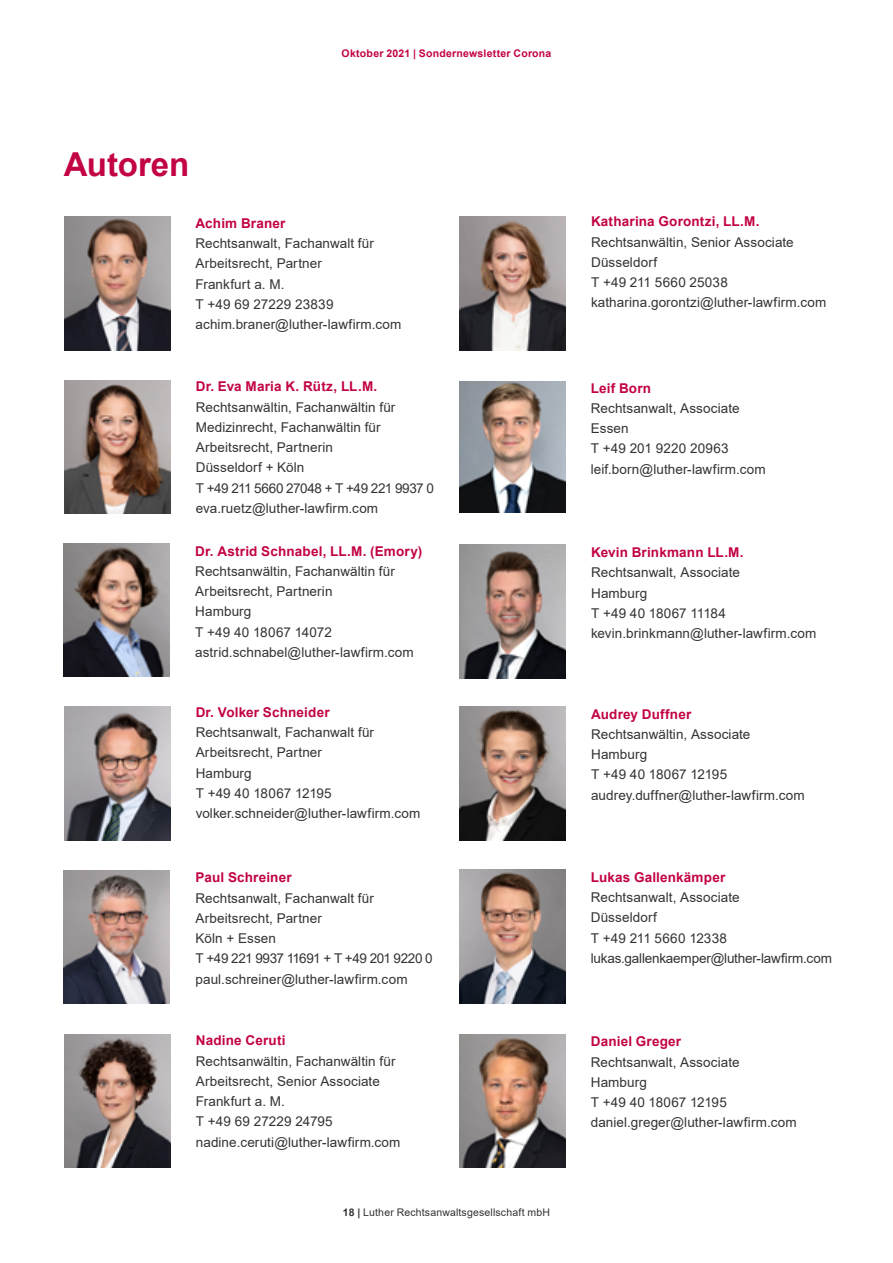
<style>
.page{position:relative;width:893px;height:1263px;background:#fff}
.page>*{position:absolute;margin:0;border:0;box-sizing:border-box;transform-origin:0 0}
.t1{font:700 33px "Arial";letter-spacing:-.005em;color:#c20344}
.Copy__Flatter{font:13.5px/20.2px "Arial";letter-spacing:.005em;color:#333332}
.Copy__Flatter-2{font:700 13.5px "Arial";letter-spacing:.015em;color:#c20344}
.Copy__Flatter-3{font:13.5px "Arial";letter-spacing:-.03em;color:#333332}
.Copy__Flatter-4{font:13.5px "Arial";letter-spacing:-.015em;color:#333332}
.t2{font:10.5px "Arial";letter-spacing:.015em;color:#333332}
.t3{font:700 10.5px "Arial";letter-spacing:.02em;color:#c20344}
.s1{font-weight:700}
</style>
<div class="page">
<img style="left:64px;top:217px;width:106px;height:133px">
<img style="left:64px;top:870px;width:106px;height:134px">
<img style="left:64px;top:380px;width:106px;height:133px">
<img style="left:64px;top:1034px;width:106px;height:134px">
<img style="left:459px;top:217px;width:106px;height:133px">
<img style="left:64px;top:707px;width:106px;height:133px">
<img style="left:460px;top:707px;width:106px;height:133px">
<img style="left:459px;top:1034px;width:106px;height:134px">
<img style="left:64px;top:543px;width:106px;height:134px">
<img style="left:460px;top:545px;width:106px;height:133px">
<img style="left:459px;top:381px;width:106px;height:131px">
<img style="left:459px;top:870px;width:106px;height:133px">
<p class="t3" style="left:342px;top:46px;width:211px">Oktober 2021 | Sondernewsletter Corona</p>
<h1 class="t1" style="left:64px;top:141px;width:127px">Autoren</h1>
<p class="Copy__Flatter-2" style="left:196px;top:214px;width:91px">Achim Braner</p>
<p class="Copy__Flatter" style="left:196px;top:233px;width:180px">Rechtsanwalt, Fachanwalt für<br>Arbeitsrecht, Partner</p>
<p class="Copy__Flatter" style="left:196px;top:274px;width:91px">Frankfurt a. M.</p>
<p class="Copy__Flatter" style="left:196px;top:294px;width:139px">T +49 69 27229 23839</p>
<p class="Copy__Flatter" style="left:196px;top:314px;width:207px">achim.braner@luther-lawfirm.com</p>
<p class="Copy__Flatter-2" style="left:196px;top:377px;width:183px">Dr. Eva Maria K. Rütz, LL.M.</p>
<p class="Copy__Flatter" style="left:196px;top:397px;width:201px">Rechtsanwältin, Fachanwältin für<br>Medizinrecht, Fachanwältin für<br>Arbeitsrecht, Partnerin</p>
<p class="Copy__Flatter" style="left:196px;top:457px;width:110px">Düsseldorf + Köln</p>
<p class="Copy__Flatter-3" style="left:196px;top:479px;width:240px">T +49 211 5660 27048 + T +49 221 9937 0</p>
<p class="Copy__Flatter" style="left:196px;top:498px;width:184px">eva.ruetz@luther-lawfirm.com</p>
<p class="Copy__Flatter-2" style="left:195px;top:541px;width:228px">Dr. Astrid Schnabel, LL.M. (Emory)</p>
<p class="Copy__Flatter" style="left:195px;top:561px;width:201px">Rechtsanwältin, Fachanwältin für<br>Arbeitsrecht, Partnerin</p>
<p class="Copy__Flatter" style="left:195px;top:601px;width:58px">Hamburg</p>
<p class="Copy__Flatter" style="left:195px;top:622px;width:138px">T +49 40 18067 14072</p>
<p class="Copy__Flatter" style="left:195px;top:642px;width:220px">astrid.schnabel@luther-lawfirm.com</p>
<p class="Copy__Flatter-2" style="left:196px;top:702px;width:135px">Dr. Volker Schneider</p>
<p class="Copy__Flatter" style="left:196px;top:722px;width:180px">Rechtsanwalt, Fachanwalt für<br>Arbeitsrecht, Partner</p>
<p class="Copy__Flatter" style="left:196px;top:762px;width:58px">Hamburg</p>
<p class="Copy__Flatter" style="left:196px;top:783px;width:138px">T +49 40 18067 12195</p>
<p class="Copy__Flatter" style="left:196px;top:803px;width:226px">volker.schneider@luther-lawfirm.com</p>
<p class="Copy__Flatter-2" style="left:196px;top:868px;width:98px">Paul Schreiner</p>
<p class="Copy__Flatter" style="left:196px;top:887px;width:180px">Rechtsanwalt, Fachanwalt für<br>Arbeitsrecht, Partner</p>
<p class="Copy__Flatter" style="left:196px;top:928px;width:82px">Köln + Essen</p>
<p class="Copy__Flatter-3" style="left:196px;top:949px;width:239px">T +49 221 9937 11691 + T +49 201 9220 0</p>
<p class="Copy__Flatter" style="left:196px;top:968px;width:213px">paul.schreiner@luther-lawfirm.com</p>
<p class="Copy__Flatter-2" style="left:196px;top:1031px;width:91px">Nadine Ceruti</p>
<p class="Copy__Flatter" style="left:196px;top:1050px;width:201px">Rechtsanwältin, Fachanwältin für<br>Arbeitsrecht, Senior Associate</p>
<p class="Copy__Flatter" style="left:196px;top:1091px;width:91px">Frankfurt a. M.</p>
<p class="Copy__Flatter" style="left:196px;top:1111px;width:138px">T +49 69 27229 24795</p>
<p class="Copy__Flatter" style="left:196px;top:1131px;width:206px">nadine.ceruti@luther-lawfirm.com</p>
<p class="t2" style="left:343px;top:1205px;width:209px"><span class="s1">18 |</span> Luther Rechtsanwaltsgesellschaft mbH</p>
<p class="Copy__Flatter-2" style="left:591px;top:212px;width:170px">Katharina Gorontzi, LL.M.</p>
<p class="Copy__Flatter" style="left:591px;top:232px;width:204px">Rechtsanwältin, Senior Associate</p>
<p class="Copy__Flatter" style="left:591px;top:252px;width:68px">Düsseldorf</p>
<p class="Copy__Flatter" style="left:591px;top:272px;width:138px">T +49 211 5660 25038</p>
<p class="Copy__Flatter" style="left:591px;top:292px;width:237px">katharina.gorontzi@luther-lawfirm.com</p>
<p class="Copy__Flatter-2" style="left:591px;top:378px;width:62px">Leif Born</p>
<p class="Copy__Flatter" style="left:591px;top:398px;width:150px">Rechtsanwalt, Associate</p>
<p class="Copy__Flatter" style="left:591px;top:418px;width:39px">Essen</p>
<p class="Copy__Flatter" style="left:591px;top:438px;width:139px">T +49 201 9220 20963</p>
<p class="Copy__Flatter" style="left:591px;top:459px;width:176px">leif.born@luther-lawfirm.com</p>
<p class="Copy__Flatter-2" style="left:591px;top:543px;width:154px">Kevin Brinkmann LL.M.</p>
<p class="Copy__Flatter" style="left:591px;top:562px;width:150px">Rechtsanwalt, Associate</p>
<p class="Copy__Flatter" style="left:591px;top:582px;width:58px">Hamburg</p>
<p class="Copy__Flatter" style="left:591px;top:603px;width:136px">T +49 40 18067 11184</p>
<p class="Copy__Flatter" style="left:591px;top:623px;width:227px">kevin.brinkmann@luther-lawfirm.com</p>
<p class="Copy__Flatter-2" style="left:591px;top:704px;width:102px">Audrey Duffner</p>
<p class="Copy__Flatter" style="left:591px;top:724px;width:161px">Rechtsanwältin, Associate</p>
<p class="Copy__Flatter" style="left:591px;top:744px;width:58px">Hamburg</p>
<p class="Copy__Flatter" style="left:591px;top:764px;width:138px">T +49 40 18067 12195</p>
<p class="Copy__Flatter" style="left:591px;top:785px;width:215px">audrey.duffner@luther-lawfirm.com</p>
<p class="Copy__Flatter-2" style="left:591px;top:868px;width:136px">Lukas Gallenkämper</p>
<p class="Copy__Flatter" style="left:591px;top:887px;width:150px">Rechtsanwalt, Associate</p>
<p class="Copy__Flatter" style="left:591px;top:907px;width:68px">Düsseldorf</p>
<p class="Copy__Flatter" style="left:591px;top:928px;width:138px">T +49 211 5660 12338</p>
<p class="Copy__Flatter-4" style="left:591px;top:949px;width:243px">lukas.gallenkaemper@luther-lawfirm.com</p>
<p class="Copy__Flatter-2" style="left:591px;top:1032px;width:92px">Daniel Greger</p>
<p class="Copy__Flatter" style="left:591px;top:1052px;width:150px">Rechtsanwalt, Associate</p>
<p class="Copy__Flatter" style="left:591px;top:1072px;width:58px">Hamburg</p>
<p class="Copy__Flatter" style="left:591px;top:1092px;width:138px">T +49 40 18067 12195</p>
<p class="Copy__Flatter" style="left:591px;top:1112px;width:207px">daniel.greger@luther-lawfirm.com</p>
</div>
